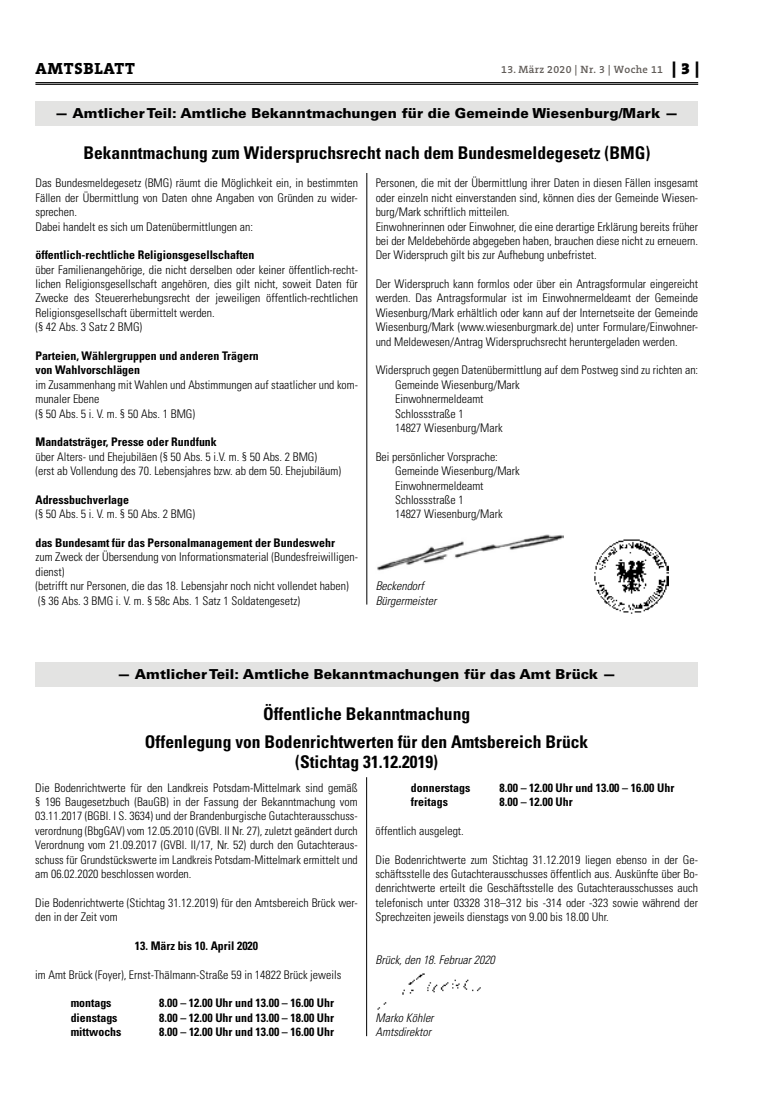
<style>
.page{position:relative;width:762px;height:1117px;background:#fff}
.page>*{position:absolute;margin:0;border:0;box-sizing:border-box;transform-origin:0 0}
.t1{font:700 condensed 17.5px/28.8px "Univers";color:#000;text-align:center}
.t2{font:800 16.25px "The Serif B W8";letter-spacing:.045em;color:#000}
.t3{font:900 13.75px "Univers";letter-spacing:.005em;color:#000}
.t4{font:300 condensed 11.88px/14.4px "Univers";color:#000}
.t5{font:700 condensed 11.88px/14.4px "Univers";color:#000}
.t6{font:italic 300 condensed 11.88px/14.4px "Univers";color:#000}
.t7{font:600 10.62px "The Serif B W6";letter-spacing:.03em;color:#615c58}
.s1{font-family:"The Serif B W9";font-weight:900;font-size:16.25px;color:#000}
</style>
<div class="page">
<hr style="left:35px;top:82px;width:663px;height:1px;background:#000">
<hr style="left:35px;top:84px;width:663px;height:1px;background:#000">
<div style="left:35px;top:101px;width:663px;height:25px;background:#e3e3e2"></div>
<hr style="left:367px;top:173px;width:1px;height:431px;background:#000">
<img style="left:377px;top:534px;width:186px;height:37px">
<img style="left:594px;top:539px;width:75px;height:75px">
<div style="left:35px;top:662px;width:663px;height:24px;background:#e3e3e2"></div>
<img style="left:377px;top:973px;width:104px;height:37px">
<hr style="left:366px;top:777px;width:1px;height:258px;background:#000">
<h2 class="t2" style="left:36px;top:58px;width:101px">AMTSBLATT</h2>
<p class="t7" style="left:501px;top:63px;width:200px">13. März 2020 | Nr. 3 | Woche 11 <span class="s1">| 3 |</span></p>
<p class="t3" style="left:55px;top:104px;width:625px">— Amtlicher Teil: Amtliche Bekanntmachungen für die Gemeinde Wiesenburg/Mark —</p>
<h1 class="t1" style="left:83px;top:138px;width:568px">Bekanntmachung zum Widerspruchsrecht nach dem Bundesmeldegesetz (BMG)</h1>
<p class="t4" style="left:35px;top:176px;width:324px">Das Bundesmeldegesetz (BMG) räumt die Möglichkeit ein, in bestimmten Fällen der Übermittlung von Daten ohne Angaben von Gründen zu wider&shy;sprechen.<br>Dabei handelt es sich um Datenübermittlungen an:</p>
<p class="t5" style="left:35px;top:248px;width:221px">öffentlich-rechtliche Religionsgesellschaften</p>
<p class="t4" style="left:35px;top:262px;width:324px">über Familienangehörige, die nicht derselben oder keiner öffentlich-recht&shy;lichen Religionsgesellschaft angehören, dies gilt nicht, soweit Daten für Zwecke des Steuererhebungsrecht der jeweiligen öffentlich-rechtlichen Religionsgesellschaft übermittelt werden.<br>(§ 42 Abs. 3 Satz 2 BMG)</p>
<p class="t5" style="left:35px;top:348px;width:225px">Parteien, Wählergruppen und anderen Trägern von Wahlvorschlägen</p>
<p class="t4" style="left:35px;top:377px;width:324px">im Zusammenhang mit Wahlen und Abstimmungen auf staatlicher und kom&shy;munaler Ebene<br>(§ 50 Abs. 5 i. V. m. § 50 Abs. 1 BMG)</p>
<p class="t5" style="left:35px;top:435px;width:183px">Mandatsträger, Presse oder Rundfunk</p>
<p class="t4" style="left:35px;top:449px;width:307px">über Alters- und Ehejubiläen (§ 50 Abs. 5 i.V. m. § 50 Abs. 2 BMG)<br>(erst ab Vollendung des 70. Lebensjahres bzw. ab dem 50. Ehejubiläum)</p>
<p class="t5" style="left:35px;top:492px;width:95px">Adressbuchverlage</p>
<p class="t4" style="left:35px;top:507px;width:161px">(§ 50 Abs. 5 i. V. m. § 50 Abs. 2 BMG)</p>
<p class="t5" style="left:35px;top:535px;width:301px">das Bundesamt für das Personalmanagement der Bundeswehr</p>
<p class="t4" style="left:35px;top:550px;width:324px">zum Zweck der Übersendung von Informationsmaterial (Bundesfreiwilligen&shy;dienst)<br>(betrifft nur Personen, die das 18. Lebensjahr noch nicht vollendet haben) (§ 36 Abs. 3 BMG i. V. m. § 58c Abs. 1 Satz 1 Soldatengesetz)</p>
<p class="t4" style="left:376px;top:176px;width:324px">Personen, die mit der Übermittlung ihrer Daten in diesen Fällen insgesamt oder einzeln nicht einverstanden sind, können dies der Gemeinde Wiesen&shy;burg/Mark schriftlich mitteilen.<br>Einwohnerinnen oder Einwohner, die eine derartige Erklärung bereits früher bei der Meldebehörde abgegeben haben, brauchen diese nicht zu erneuern.<br>Der Widerspruch gilt bis zur Aufhebung unbefristet.</p>
<p class="t4" style="left:376px;top:276px;width:324px;text-align:justify">Der Widerspruch kann formlos oder über ein Antragsformular eingereicht werden. Das Antragsformular ist im Einwohnermeldeamt der Gemeinde Wiesenburg/Mark erhältlich oder kann auf der Internetseite der Gemeinde Wiesenburg/Mark (www.wiesenburgmark.de) unter Formulare/Einwohner&shy;und Meldewesen/Antrag Widerspruchsrecht heruntergeladen werden.</p>
<p class="t4" style="left:395px;top:363px;width:304px;text-indent:-19px">Widerspruch gegen Datenübermittlung auf dem Postweg sind zu richten an:<br>Gemeinde Wiesenburg/Mark<br>Einwohnermeldeamt<br>Schlossstraße 1<br>14827 Wiesenburg/Mark</p>
<p class="t4" style="left:395px;top:449px;width:126px;text-indent:-19px">Bei persönlicher Vorsprache:<br>Gemeinde Wiesenburg/Mark<br>Einwohnermeldeamt<br>Schlossstraße 1<br>14827 Wiesenburg/Mark</p>
<p class="t6" style="left:376px;top:578px;width:62px">Beckendorf<br>Bürgermeister</p>
<p class="t3" style="left:117px;top:665px;width:500px">— Amtlicher Teil: Amtliche Bekanntmachungen für das Amt Brück —</p>
<h1 class="t1" style="left:145px;top:698px;width:445px">Öffentliche Bekanntmachung<br>Offenlegung von Bodenrichtwerten für den Amtsbereich Brück</h1>
<h1 class="t1" style="left:295px;top:747px;width:144px">(Stichtag 31.12.2019)</h1>
<p class="t4" style="left:35px;top:780px;width:324px;text-align:justify">Die Bodenrichtwerte für den Landkreis Potsdam-Mittelmark sind gemäß § 196 Baugesetzbuch (BauGB) in der Fassung der Bekanntmachung vom 03.11.2017 (BGBI. I S. 3634) und der Brandenburgische Gutachterausschuss&shy;verordnung (BbgGAV) vom 12.05.2010 (GVBI. II Nr. 27), zuletzt geändert durch Verordnung vom 21.09.2017 (GVBI. II/17, Nr. 52) durch den Gutachteraus&shy;schuss für Grundstückswerte im Landkreis Potsdam-Mittelmark ermittelt und am 06.02.2020 beschlossen worden.</p>
<p class="t4" style="left:35px;top:895px;width:324px">Die Bodenrichtwerte (Stichtag 31.12.2019) für den Amtsbereich Brück wer&shy;den in der Zeit vom</p>
<p class="t5" style="left:135px;top:938px;width:125px">13. März bis 10. April 2020</p>
<p class="t4" style="left:35px;top:967px;width:307px">im Amt Brück (Foyer), Ernst-Thälmann-Straße 59 in 14822 Brück jeweils</p>
<p class="t5" style="left:71px;top:995px;width:42px">montags</p>
<p class="t5" style="left:159px;top:995px;width:176px">8.00 – 12.00 Uhr und 13.00 – 16.00 Uhr</p>
<p class="t5" style="left:71px;top:1010px;width:48px">dienstags</p>
<p class="t5" style="left:159px;top:1010px;width:176px">8.00 – 12.00 Uhr und 13.00 – 18.00 Uhr</p>
<p class="t5" style="left:71px;top:1024px;width:52px">mittwochs</p>
<p class="t5" style="left:159px;top:1024px;width:176px">8.00 – 12.00 Uhr und 13.00 – 16.00 Uhr</p>
<p class="t5" style="left:411px;top:780px;width:61px">donnerstags</p>
<p class="t5" style="left:499px;top:780px;width:176px">8.00 – 12.00 Uhr und 13.00 – 16.00 Uhr</p>
<p class="t5" style="left:411px;top:794px;width:38px">freitags</p>
<p class="t5" style="left:499px;top:794px;width:75px">8.00 – 12.00 Uhr</p>
<p class="t4" style="left:375px;top:823px;width:90px">öffentlich ausgelegt.</p>
<p class="t4" style="left:375px;top:852px;width:324px;text-align:justify">Die Bodenrichtwerte zum Stichtag 31.12.2019 liegen ebenso in der Ge&shy;schäftsstelle des Gutachterausschusses öffentlich aus. Auskünfte über Bo&shy;denrichtwerte erteilt die Geschäftsstelle des Gutachterausschusses auch telefonisch unter 03328 318–312 bis -314 oder -323 sowie während der Sprechzeiten jeweils dienstags von 9.00 bis 18.00 Uhr.</p>
<p class="t6" style="left:375px;top:952px;width:121px">Brück, den 18. Februar 2020</p>
<p class="t6" style="left:375px;top:1010px;width:60px">Marko Köhler<br>Amtsdirektor</p>
</div>
